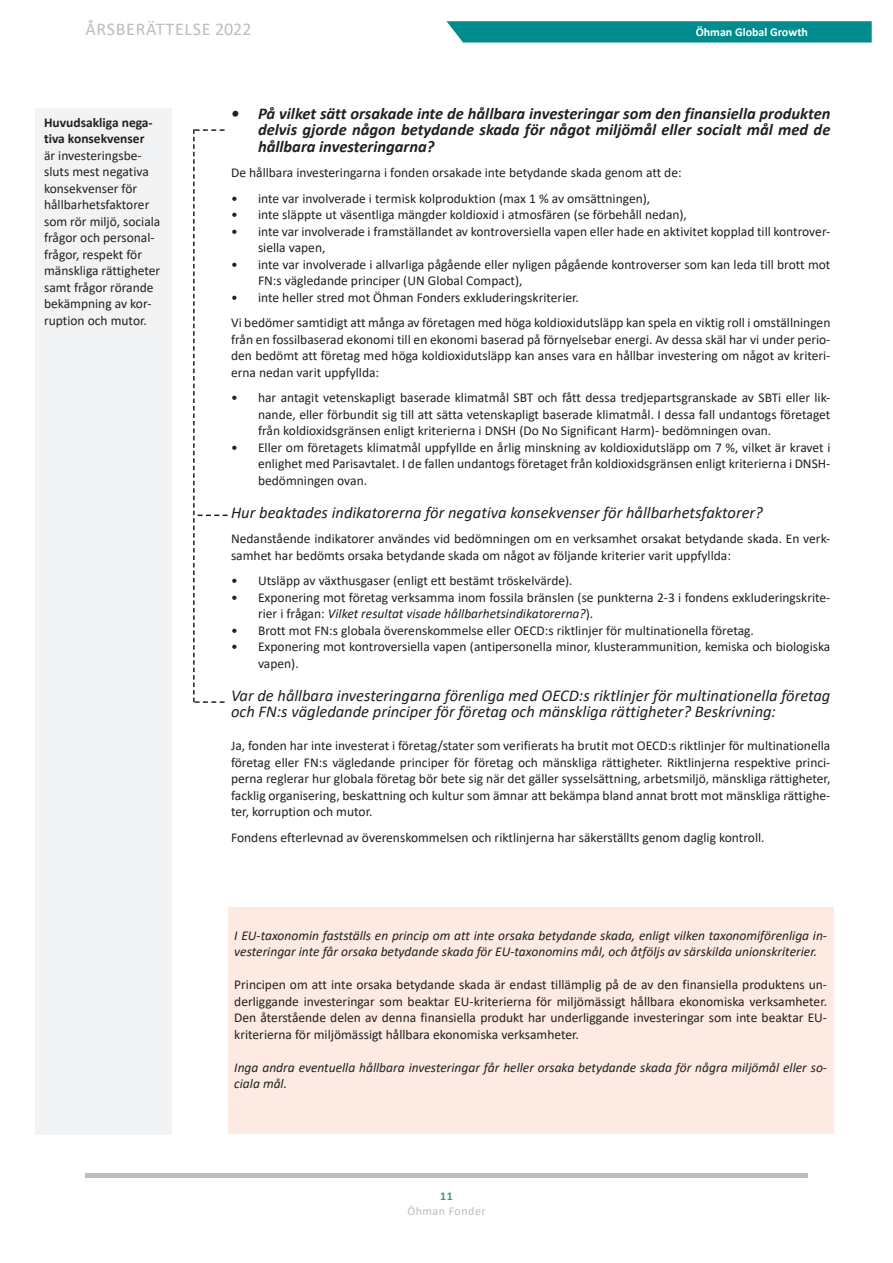
<style>
.page{position:relative;width:893px;height:1263px;background:#fff}
.page>*{position:absolute;margin:0;border:0;box-sizing:border-box;transform-origin:0 0}
.t1{font:18px "Calibri";letter-spacing:.04em;color:#bcbdc0}
.Ohman_Table_Data_Sma{font:italic 16.5px/16.5px "Calibri";color:#231f20}
.t2{font:italic 700 16.5px/16.5px "Calibri";color:#231f20;text-align:justify}
.Ohman_Overview_Body{font:13.5px/16.5px "Calibri";color:#231f20}
.Ohman_Table_Data_Sma-2{font:13.5px/16.5px "Calibri";color:#231f20}
.Ohman_Overview_Body-2{font:italic 13.5px/16.5px "Calibri";color:#231f20}
.t3{font:700 12px "Calibri";color:#fff}
.t4{font:12px "Calibri";letter-spacing:.04em;color:#bcbdc0}
.t5{font:700 12px "Calibri";color:#3d978e}
.s1{font-weight:700}
.s2{font-style:italic}
</style>
<div class="page">
<svg style="left:446px;top:21px;width:426px;height:22px;background:#0d9293"></svg>
<hr style="left:85px;top:1174px;width:723px;height:4px;background:#bcbdc0">
<div style="left:36px;top:108px;width:136px;height:1026px;background:#f2f3f4"></div>
<div style="left:228px;top:908px;width:606px;height:226px;background:#fdeae2"></div>
<svg style="left:193px;top:129px;width:35px;height:574px"></svg>
<h1 class="t1" style="left:85px;top:16px;width:168px">ÅRSBERÄTTELSE 2022</h1>
<p class="t3" style="left:696px;top:24px;width:114px">Öhman Global Growth</p>
<p class="Ohman_Table_Data_Sma-2" style="left:44px;top:114px;width:118px"><span class="s1">Huvudsakliga nega&shy;tiva konsekvenser<br></span>är investeringsbe&shy;sluts mest negativa konsekvenser för hållbarhetsfaktorer som rör miljö, sociala frågor och personal&shy;frågor, respekt för mänskliga rättigheter samt frågor rörande bekämpning av kor&shy;ruption och mutor.</p>
<p class="t2" style="left:258px;top:104px;width:574px;text-indent:-27px">• På vilket sätt orsakade inte de hållbara investeringar som den finansiella produkten delvis gjorde någon betydande skada för något miljömål eller socialt mål med de hållbara investeringarna?</p>
<p class="Ohman_Table_Data_Sma-2" style="left:231px;top:164px;width:452px">De hållbara investeringarna i fonden orsakade inte betydande skada genom att de:</p>
<p class="Ohman_Overview_Body" style="left:231px;top:190px;width:421px">• inte var involverade i termisk kolproduktion (max 1 % av omsättningen),</p>
<p class="Ohman_Overview_Body" style="left:231px;top:206px;width:457px">• inte släppte ut väsentliga mängder koldioxid i atmosfären (se förbehåll nedan),</p>
<p class="Ohman_Overview_Body" style="left:258px;top:223px;width:574px;text-indent:-27px">• inte var involverade i framställandet av kontroversiella vapen eller hade en aktivitet kopplad till kontrover&shy;siella vapen,</p>
<p class="Ohman_Overview_Body" style="left:258px;top:256px;width:574px;text-indent:-27px">• inte var involverade i allvarliga pågående eller nyligen pågående kontroverser som kan leda till brott mot<br>FN:s vägledande principer (UN Global Compact),</p>
<p class="Ohman_Overview_Body" style="left:231px;top:289px;width:349px">• inte heller stred mot Öhman Fonders exkluderingskriterier.</p>
<p class="Ohman_Overview_Body" style="left:231px;top:314px;width:601px;text-align:justify">Vi bedömer samtidigt att många av företagen med höga koldioxidutsläpp kan spela en viktig roll i omställningen från en fossilbaserad ekonomi till en ekonomi baserad på förnyelsebar energi. Av dessa skäl har vi under perio&shy;den bedömt att företag med höga koldioxidutsläpp kan anses vara en hållbar investering om något av kriteri&shy;erna nedan varit uppfyllda:</p>
<p class="Ohman_Overview_Body" style="left:258px;top:389px;width:574px;text-align:justify;text-indent:-27px">• har antagit vetenskapligt baserade klimatmål SBT och fått dessa tredjepartsgranskade av SBTi eller lik&shy;nande, eller förbundit sig till att sätta vetenskapligt baserade klimatmål. I dessa fall undantogs företaget från koldioxidsgränsen enligt kriterierna i DNSH (Do No Significant Harm)- bedömningen ovan.</p>
<p class="Ohman_Overview_Body" style="left:258px;top:439px;width:574px;text-align:justify;text-indent:-27px">• Eller om företagets klimatmål uppfyllde en årlig minskning av koldioxidutsläpp om 7 %, vilket är kravet i enlighet med Parisavtalet. I de fallen undantogs företaget från koldioxidsgränsen enligt kriterierna i DNSH&shy;bedömningen ovan.</p>
<p class="Ohman_Table_Data_Sma" style="left:231px;top:503px;width:533px">Hur beaktades indikatorerna för negativa konsekvenser för hållbarhetsfaktorer?</p>
<p class="Ohman_Overview_Body" style="left:231px;top:530px;width:601px">Nedanstående indikatorer användes vid bedömningen om en verksamhet orsakat betydande skada. En verk&shy;samhet har bedömts orsaka betydande skada om något av följande kriterier varit uppfyllda:</p>
<p class="Ohman_Overview_Body" style="left:231px;top:572px;width:343px">• Utsläpp av växthusgaser (enligt ett bestämt tröskelvärde).</p>
<p class="Ohman_Overview_Body" style="left:258px;top:589px;width:574px;text-indent:-27px">• Exponering mot företag verksamma inom fossila bränslen (se punkterna 2-3 i fondens exkluderingskrite&shy;rier i frågan: <span class="s2">Vilket resultat visade hållbarhetsindikatorerna?</span>).</p>
<p class="Ohman_Overview_Body" style="left:231px;top:622px;width:524px">• Brott mot FN:s globala överenskommelse eller OECD:s riktlinjer för multinationella företag.</p>
<p class="Ohman_Overview_Body" style="left:258px;top:638px;width:574px;text-indent:-27px">• Exponering mot kontroversiella vapen (antipersonella minor, klusterammunition, kemiska och biologiska vapen).</p>
<p class="Ohman_Table_Data_Sma" style="left:231px;top:686px;width:601px">Var de hållbara investeringarna förenliga med OECD:s riktlinjer för multinationella företag och FN:s vägledande principer för företag och mänskliga rättigheter? Beskrivning:</p>
<p class="Ohman_Overview_Body" style="left:231px;top:737px;width:601px;text-align:justify">Ja, fonden har inte investerat i företag/stater som verifierats ha brutit mot OECD:s riktlinjer för multinationella företag eller FN:s vägledande principer för företag och mänskliga rättigheter. Riktlinjerna respektive princi&shy;perna reglerar hur globala företag bör bete sig när det gäller sysselsättning, arbetsmiljö, mänskliga rättigheter, facklig organisering, beskattning och kultur som ämnar att bekämpa bland annat brott mot mänskliga rättighe&shy;ter, korruption och mutor.</p>
<p class="Ohman_Overview_Body" style="left:231px;top:829px;width:535px">Fondens efterlevnad av överenskommelsen och riktlinjerna har säkerställts genom daglig kontroll.</p>
<p class="Ohman_Overview_Body-2" style="left:234px;top:926px;width:594px">I EU-taxonomin fastställs en princip om att inte orsaka betydande skada, enligt vilken taxonomiförenliga in&shy;vesteringar inte får orsaka betydande skada för EU-taxonomins mål, och åtföljs av särskilda unionskriterier.</p>
<p class="Ohman_Overview_Body" style="left:234px;top:976px;width:594px;text-align:justify">Principen om att inte orsaka betydande skada är endast tillämplig på de av den finansiella produktens un&shy;derliggande investeringar som beaktar EU-kriterierna för miljömässigt hållbara ekonomiska verksamheter.<br>Den återstående delen av denna finansiella produkt har underliggande investeringar som inte beaktar EU&shy;kriterierna för miljömässigt hållbara ekonomiska verksamheter.</p>
<p class="Ohman_Overview_Body-2" style="left:234px;top:1058px;width:594px">Inga andra eventuella hållbara investeringar får heller orsaka betydande skada för några miljömål eller so&shy;ciala mål.</p>
<p class="t5" style="left:440px;top:1187px;width:14px">11</p>
<p class="t4" style="left:407px;top:1202px;width:80px">Öhman Fonder</p>
</div>
